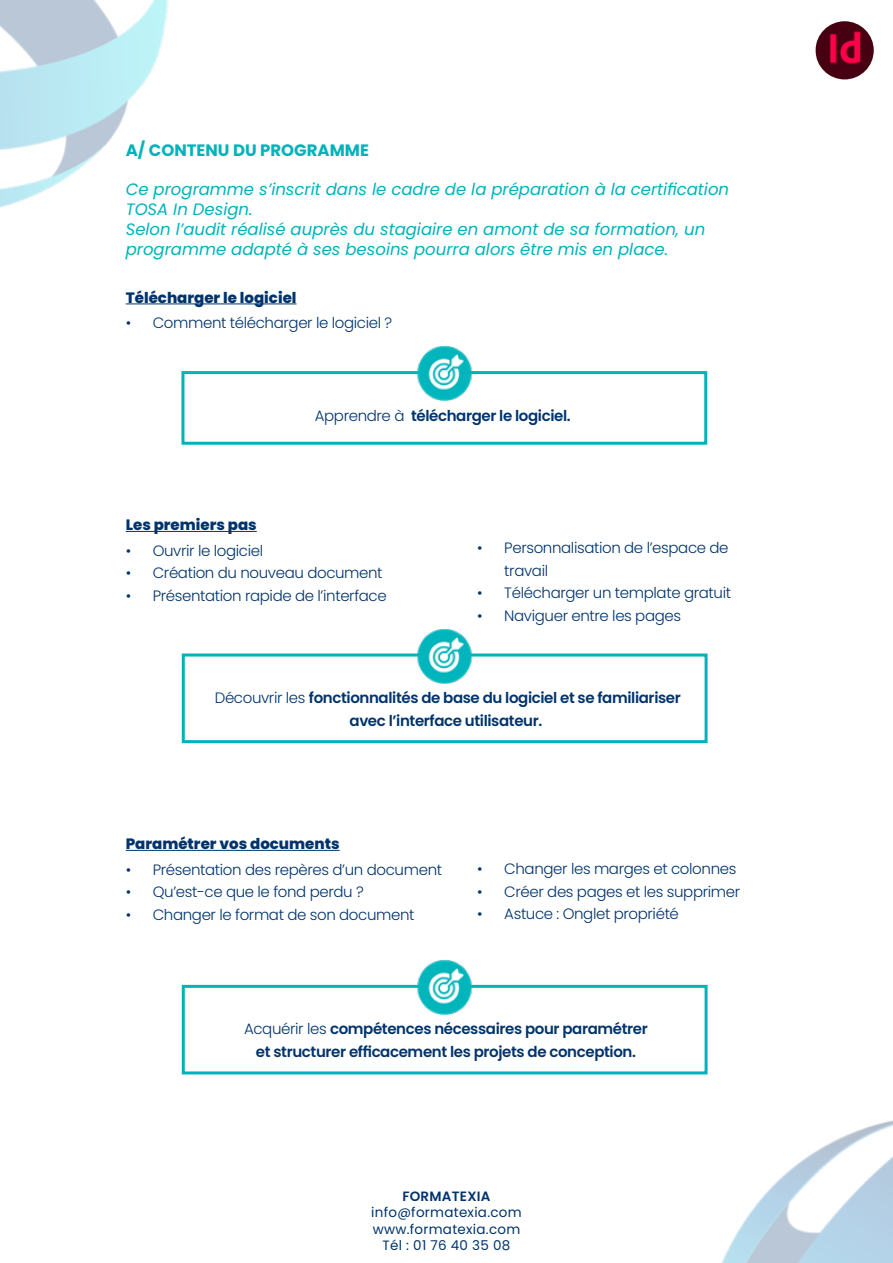
<style>
.page{position:relative;width:893px;height:1263px;background:#fff}
.page>*{position:absolute;margin:0;border:0;box-sizing:border-box;transform-origin:0 0}
.t1{font:italic 16.5px/19.8px "Poppins";color:#00b3ba}
.t2{font:700 16.5px "Poppins";color:#00b3ba}
.t3{font:300 15px/22.5px "Poppins";letter-spacing:-.025em;color:#00336c}
.t4{font:600 15px/22.5px "Poppins";letter-spacing:-.025em;color:#00336c;text-align:center}
.t5{font:800 15px "Poppins";color:#00336c}
.t6{font:13.5px/16.5px "Poppins";letter-spacing:.02em;color:#00336c;text-align:center}
.t7{font:600 13.5px "Poppins";letter-spacing:.02em;color:#00336c}
.s1{font-weight:300}
</style>
<div class="page">
<img style="left:0;top:0;width:168px;height:208px">
<img style="left:722px;top:1121px;width:171px;height:142px">
<img style="left:815px;top:21px;width:59px;height:58px;border-radius:29px">
<hr style="left:126px;top:304px;width:171px;height:1px;background:#00336c">
<hr style="left:126px;top:531px;width:131px;height:1px;background:#00336c">
<hr style="left:126px;top:850px;width:214px;height:1px;background:#00336c">
<div style="left:181px;top:371px;width:526px;height:74px;background:#fff;border:3px solid #00b3ba"></div>
<img style="left:414px;top:346px;width:60px;height:55px">
<div style="left:182px;top:653px;width:526px;height:90px;background:#fff;border:3px solid #00b3ba"></div>
<img style="left:415px;top:628px;width:59px;height:55px">
<div style="left:182px;top:985px;width:526px;height:89px;background:#fff;border:3px solid #00b3ba"></div>
<img style="left:415px;top:959px;width:59px;height:55px">
<p class="t2" style="left:126px;top:140px;width:245px">A/ CONTENU DU PROGRAMME</p>
<p class="t1" style="left:126px;top:180px;width:605px">Ce programme s’inscrit dans le cadre de la préparation à la certification TOSA In Design.<br>Selon l’audit réalisé auprès du stagiaire en amont de sa formation, un programme adapté à ses besoins pourra alors être mis en place.</p>
<p class="t5" style="left:126px;top:289px;width:172px">Télécharger le logiciel</p>
<p class="t3" style="left:126px;top:312px;width:268px">• Comment télécharger le logiciel ?</p>
<p class="t4" style="left:315px;top:404px;width:257px"><span class="s1">Apprendre à</span> télécharger le logiciel.</p>
<p class="t5" style="left:126px;top:516px;width:133px">Les premiers pas</p>
<p class="t3" style="left:126px;top:539px;width:139px">• Ouvrir le logiciel</p>
<p class="t3" style="left:126px;top:562px;width:258px">• Création du nouveau document</p>
<p class="t3" style="left:126px;top:584px;width:262px">• Présentation rapide de l’interface</p>
<p class="t3" style="left:504px;top:537px;width:226px;text-indent:-27px">• Personnalisation de l’espace de travail</p>
<p class="t3" style="left:477px;top:582px;width:255px">• Télécharger un template gratuit</p>
<p class="t3" style="left:477px;top:604px;width:205px">• Naviguer entre les pages</p>
<p class="t4" style="left:215px;top:687px;width:468px"><span class="s1">Découvrir les</span> fonctionnalités de base du logiciel et se familiariser avec l’interface utilisateur.</p>
<p class="t5" style="left:126px;top:835px;width:215px">Paramétrer vos documents</p>
<p class="t3" style="left:126px;top:858px;width:318px">• Présentation des repères d’un document</p>
<p class="t3" style="left:126px;top:881px;width:239px">• Qu’est-ce que le fond perdu ?</p>
<p class="t3" style="left:126px;top:903px;width:290px">• Changer le format de son document</p>
<p class="t3" style="left:477px;top:858px;width:261px">• Changer les marges et colonnes</p>
<p class="t3" style="left:477px;top:880px;width:264px">• Créer des pages et les supprimer</p>
<p class="t3" style="left:477px;top:903px;width:203px">• Astuce : Onglet propriété</p>
<p class="t4" style="left:244px;top:1018px;width:405px"><span class="s1">Acquérir les</span> compétences nécessaires pour paramétrer et structurer efficacement les projets de conception.</p>
<p class="t7" style="left:402px;top:1188px;width:90px">FORMATEXIA</p>
<p class="t6" style="left:371px;top:1204px;width:152px">info@formatexia.com www.formatexia.com<br>Tél : 01 76 40 35 08</p>
</div>
